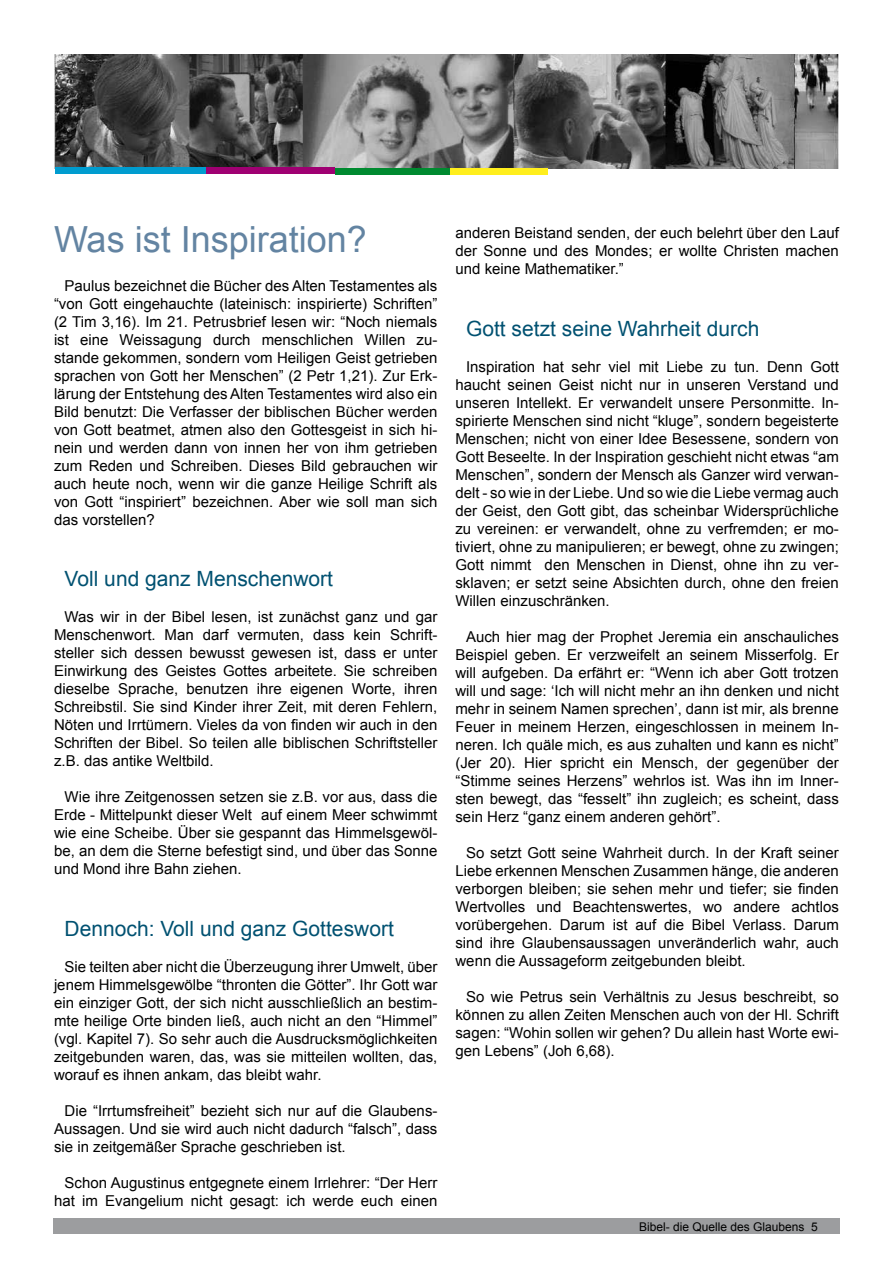
<style>
.page{position:relative;width:893px;height:1263px;background:#fff}
.page>*{position:absolute;margin:0;border:0;box-sizing:border-box;transform-origin:0 0}
.t1{font:36px "Arial";color:#6384a2}
.t2{font:21px "Arial";color:#005171}
.t3{font:15px/18px "Arial";color:#000;text-align:justify}
.t4{font:12px "Arial";color:#000}
</style>
<div class="page">
<div style="left:53px;top:1218px;width:786px;height:16px;background:#9c9d9f"></div>
<img style="left:54px;top:54px;width:785px;height:114px">
<div style="left:55px;top:168px;width:151px;height:6px;background:#009ccf"></div>
<div style="left:206px;top:168px;width:129px;height:6px;background:#9f0072"></div>
<div style="left:335px;top:168px;width:116px;height:6px;background:#008a30"></div>
<div style="left:451px;top:168px;width:97px;height:6px;background:#ffee1d"></div>
<h1 class="t1" style="left:54px;top:215px;width:314px">Was ist Inspiration?</h1>
<p class="t3" style="left:54px;top:277px;width:385px;text-indent:11px">Paulus bezeichnet die Bücher des Alten Testamentes als “von Gott eingehauchte (lateinisch: inspirierte) Schriften” (2 Tim 3,16). Im 21. Petrusbrief lesen wir: “Noch niemals ist eine Weissagung durch menschlichen Willen zu&shy;stande gekommen, sondern vom Heiligen Geist getrieben sprachen von Gott her Menschen” (2 Petr 1,21). Zur Erk&shy;lärung der Entstehung des Alten Testamentes wird also ein Bild benutzt: Die Verfasser der biblischen Bücher werden von Gott beatmet, atmen also den Gottesgeist in sich hi&shy;nein und werden dann von innen her von ihm getrieben zum Reden und Schreiben. Dieses Bild gebrauchen wir auch heute noch, wenn wir die ganze Heilige Schrift als von Gott “inspiriert” bezeichnen. Aber wie soll man sich das vorstellen?</p>
<h2 class="t2" style="left:65px;top:565px;width:270px">Voll und ganz Menschenwort</h2>
<p class="t3" style="left:54px;top:608px;width:385px;text-indent:11px">Was wir in der Bibel lesen, ist zunächst ganz und gar Menschenwort. Man darf vermuten, dass kein Schrift&shy;steller sich dessen bewusst gewesen ist, dass er unter Einwirkung des Geistes Gottes arbeitete. Sie schreiben dieselbe Sprache, benutzen ihre eigenen Worte, ihren Schreibstil. Sie sind Kinder ihrer Zeit, mit deren Fehlern, Nöten und Irrtümern. Vieles da von finden wir auch in den Schriften der Bibel. So teilen alle biblischen Schriftsteller z.B. das antike Weltbild.</p>
<p class="t3" style="left:54px;top:788px;width:385px;text-indent:11px">Wie ihre Zeitgenossen setzen sie z.B. vor aus, dass die Erde - Mittelpunkt dieser Welt auf einem Meer schwimmt wie eine Scheibe. Über sie gespannt das Himmelsgewöl&shy;be, an dem die Sterne befestigt sind, und über das Sonne und Mond ihre Bahn ziehen.</p>
<h2 class="t2" style="left:65px;top:914px;width:331px">Dennoch: Voll und ganz Gotteswort</h2>
<p class="t3" style="left:54px;top:957px;width:385px;text-indent:11px">Sie teilten aber nicht die Überzeugung ihrer Umwelt, über jenem Himmelsgewölbe “thronten die Götter”. Ihr Gott war ein einziger Gott, der sich nicht ausschließlich an bestim&shy;mte heilige Orte binden ließ, auch nicht an den “Himmel” (vgl. Kapitel 7). So sehr auch die Ausdrucksmöglichkeiten zeitgebunden waren, das, was sie mitteilen wollten, das, worauf es ihnen ankam, das bleibt wahr.</p>
<p class="t3" style="left:54px;top:1101px;width:385px;text-indent:11px">Die “Irrtumsfreiheit” bezieht sich nur auf die Glaubens-Aussagen. Und sie wird auch nicht dadurch “falsch”, dass sie in zeitgemäßer Sprache geschrieben ist.</p>
<p class="t3" style="left:54px;top:1173px;width:385px;text-align:right">Schon Augustinus entgegnete einem Irrlehrer: “Der Herr hat im Evangelium nicht gesagt: ich werde euch einen</p>
<p class="t3" style="left:455px;top:224px;width:385px">anderen Beistand senden, der euch belehrt über den Lauf der Sonne und des Mondes; er wollte Christen machen und keine Mathematiker.”</p>
<h2 class="t2" style="left:466px;top:314px;width:295px">Gott setzt seine Wahrheit durch</h2>
<p class="t3" style="left:455px;top:357px;width:385px;text-indent:11px">Inspiration hat sehr viel mit Liebe zu tun. Denn Gott haucht seinen Geist nicht nur in unseren Verstand und unseren Intellekt. Er verwandelt unsere Personmitte. In&shy;spirierte Menschen sind nicht “kluge”, sondern begeisterte Menschen; nicht von einer Idee Besessene, sondern von Gott Beseelte. In der Inspiration geschieht nicht etwas “am Menschen”, sondern der Mensch als Ganzer wird verwan&shy;delt - so wie in der Liebe. Und so wie die Liebe vermag auch der Geist, den Gott gibt, das scheinbar Widersprüchliche zu vereinen: er verwandelt, ohne zu verfremden; er mo&shy;tiviert, ohne zu manipulieren; er bewegt, ohne zu zwingen; Gott nimmt den Menschen in Dienst, ohne ihn zu ver&shy;sklaven; er setzt seine Absichten durch, ohne den freien Willen einzuschränken.</p>
<p class="t3" style="left:455px;top:627px;width:385px;text-indent:11px">Auch hier mag der Prophet Jeremia ein anschauliches Beispiel geben. Er verzweifelt an seinem Misserfolg. Er will aufgeben. Da erfährt er: “Wenn ich aber Gott trotzen will und sage: ‘Ich will nicht mehr an ihn denken und nicht mehr in seinem Namen sprechen’, dann ist mir, als brenne Feuer in meinem Herzen, eingeschlossen in meinem In&shy;neren. Ich quäle mich, es aus zuhalten und kann es nicht” (Jer 20). Hier spricht ein Mensch, der gegenüber der “Stimme seines Herzens” wehrlos ist. Was ihn im Inner&shy;sten bewegt, das “fesselt” ihn zugleich; es scheint, dass sein Herz “ganz einem anderen gehört”.</p>
<p class="t3" style="left:455px;top:843px;width:385px;text-indent:11px">So setzt Gott seine Wahrheit durch. In der Kraft seiner Liebe erkennen Menschen Zusammen hänge, die anderen verborgen bleiben; sie sehen mehr und tiefer; sie finden Wertvolles und Beachtenswertes, wo andere achtlos vorübergehen. Darum ist auf die Bibel Verlass. Darum sind ihre Glaubensaussagen unveränderlich wahr, auch wenn die Aussageform zeitgebunden bleibt.</p>
<p class="t3" style="left:455px;top:987px;width:385px;text-indent:11px">So wie Petrus sein Verhältnis zu Jesus beschreibt, so können zu allen Zeiten Menschen auch von der Hl. Schrift sagen: “Wohin sollen wir gehen? Du allein hast Worte ewi&shy;gen Lebens” (Joh 6,68).</p>
<p class="t4" style="left:639px;top:1218px;width:180px">Bibel- die Quelle des Glaubens 5</p>
</div>
